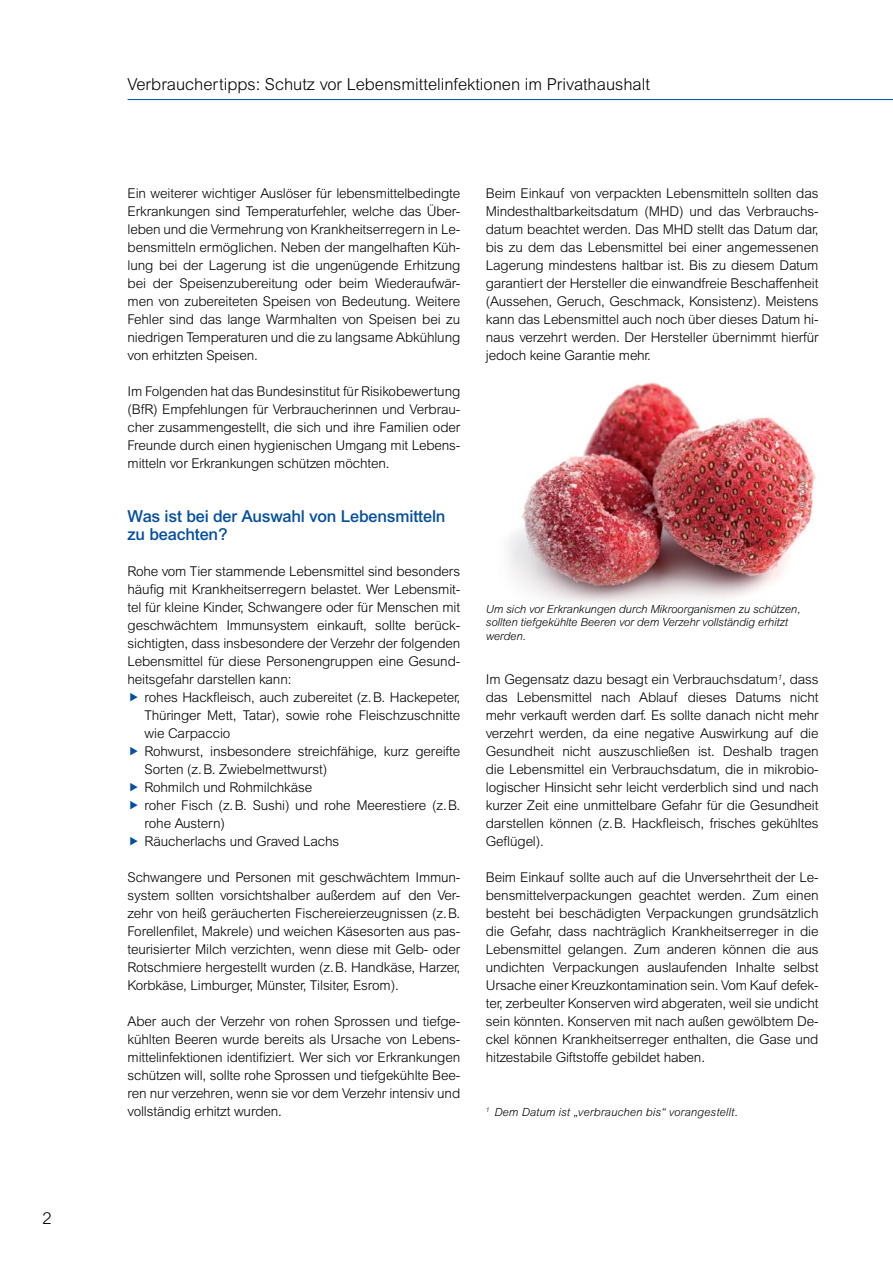
<style>
.page{position:relative;width:893px;height:1263px;background:#fff}
.page>*{position:absolute;margin:0;border:0;box-sizing:border-box;transform-origin:0 0}
.t1{font:300 16.5px "Arial MT Pro";color:#000}
.t2{font:500 16.5px/18px "Arial MT Pro";letter-spacing:-.01em;color:#034ea2}
.t3{font:300 13.5px/18px "Arial MT Pro";letter-spacing:-.01em;color:#000;text-align:justify}
.t4{font:italic 300 11.25px/13.5px "Arial MT Pro";letter-spacing:-.01em;color:#000}
.t5{font:italic 300 11.25px "Arial MT Pro";letter-spacing:.01em;color:#000}
.t6{font:300 9px "Arial MT Pro";color:#58595b}
</style>
<div class="page">
<hr style="left:128px;top:99px;width:765px;height:1px;background:#034ea2">
<img style="left:509px;top:382px;width:307px;height:222px">
<p class="t1" style="left:43px;top:1208px;width:11px">2</p>
<p class="t1" style="left:128px;top:74px;width:524px">Verbrauchertipps: Schutz vor Lebensmittelinfektionen im Privathaushalt</p>
<p class="t3" style="left:128px;top:185px;width:334px">Ein weiterer wichtiger Auslöser für lebensmittelbedingte Erkrankungen sind Temperaturfehler, welche das Über&shy;leben und die Vermehrung von Krankheitserregern in Le&shy;bensmitteln ermöglichen. Neben der mangelhaften Küh&shy;lung bei der Lagerung ist die ungenügende Erhitzung bei der Speisenzubereitung oder beim Wiederaufwär&shy;men von zubereiteten Speisen von Bedeutung. Weitere Fehler sind das lange Warmhalten von Speisen bei zu niedrigen Temperaturen und die zu langsame Abkühlung von erhitzten Speisen.</p>
<p class="t3" style="left:128px;top:383px;width:334px">Im Folgenden hat das Bundesinstitut für Risikobewertung (BfR) Empfehlungen für Verbraucherinnen und Verbrau&shy;cher zusammengestellt, die sich und ihre Familien oder Freunde durch einen hygienischen Umgang mit Lebens&shy;mitteln vor Erkrankungen schützen möchten.</p>
<p class="t2" style="left:128px;top:508px;width:320px">Was ist bei der Auswahl von Lebensmitteln zu beachten?</p>
<p class="t3" style="left:128px;top:563px;width:334px">Rohe vom Tier stammende Lebensmittel sind besonders häufig mit Krankheitserregern belastet. Wer Lebensmit&shy;tel für kleine Kinder, Schwangere oder für Menschen mit geschwächtem Immunsystem einkauft, sollte berück&shy;sichtigten, dass insbesondere der Verzehr der folgenden Lebensmittel für diese Personengruppen eine Gesund&shy;heitsgefahr darstellen kann:</p>
<p class="t3" style="left:145px;top:689px;width:317px;text-align:left">rohes Hackfleisch, auch zubereitet (z.B. Hackepeter, Thüringer Mett, Tatar), sowie rohe Fleischzuschnitte wie Carpaccio<br>Rohwurst, insbesondere streichfähige, kurz gereifte Sorten (z.B. Zwiebelmettwurst)<br>Rohmilch und Rohmilchkäse<br>roher Fisch (z.B. Sushi) und rohe Meerestiere (z.B. rohe Austern)<br>Räucherlachs und Graved Lachs</p>
<p class="t3" style="left:128px;top:869px;width:334px">Schwangere und Personen mit geschwächtem Immun&shy;system sollten vorsichtshalber außerdem auf den Ver&shy;zehr von heiß geräucherten Fischereierzeugnissen (z.B.<br>Forellenfilet, Makrele) und weichen Käsesorten aus pas&shy;teurisierter Milch verzichten, wenn diese mit Gelb- oder Rotschmiere hergestellt wurden (z.B. Handkäse, Harzer, Korbkäse, Limburger, Münster, Tilsiter, Esrom).</p>
<p class="t3" style="left:128px;top:1012px;width:334px">Aber auch der Verzehr von rohen Sprossen und tiefge&shy;kühlten Beeren wurde bereits als Ursache von Lebens&shy;mittelinfektionen identifiziert. Wer sich vor Erkrankungen schützen will, sollte rohe Sprossen und tiefgekühlte Bee&shy;ren nur verzehren, wenn sie vor dem Verzehr intensiv und vollständig erhitzt wurden.</p>
<p class="t3" style="left:486px;top:184px;width:334px">Beim Einkauf von verpackten Lebensmitteln sollten das Mindesthaltbarkeitsdatum (MHD) und das Verbrauchs&shy;datum beachtet werden. Das MHD stellt das Datum dar, bis zu dem das Lebensmittel bei einer angemessenen Lagerung mindestens haltbar ist. Bis zu diesem Datum garantiert der Hersteller die einwandfreie Beschaffenheit (Aussehen, Geruch, Geschmack, Konsistenz). Meistens kann das Lebensmittel auch noch über dieses Datum hi&shy;naus verzehrt werden. Der Hersteller übernimmt hierfür jedoch keine Garantie mehr.</p>
<p class="t6" style="left:797px;top:508px;width:37px;rotate:-90deg">© Fotolia</p>
<p class="t4" style="left:486px;top:602px;width:316px">Um sich vor Erkrankungen durch Mikroorganismen zu schützen, sollten tiefgekühlte Beeren vor dem Verzehr vollständig erhitzt werden.</p>
<p class="t3" style="left:486px;top:671px;width:334px">Im Gegensatz dazu besagt ein Verbrauchsdatum<sup>1</sup>, dass das Lebensmittel nach Ablauf dieses Datums nicht mehr verkauft werden darf. Es sollte danach nicht mehr verzehrt werden, da eine negative Auswirkung auf die Gesundheit nicht auszuschließen ist. Deshalb tragen die Lebensmittel ein Verbrauchsdatum, die in mikrobio&shy;logischer Hinsicht sehr leicht verderblich sind und nach kurzer Zeit eine unmittelbare Gefahr für die Gesundheit darstellen können (z.B. Hackfleisch, frisches gekühltes Geflügel).</p>
<p class="t3" style="left:486px;top:869px;width:334px">Beim Einkauf sollte auch auf die Unversehrtheit der Le&shy;bensmittelverpackungen geachtet werden. Zum einen besteht bei beschädigten Verpackungen grundsätzlich die Gefahr, dass nachträglich Krankheitserreger in die Lebensmittel gelangen. Zum anderen können die aus undichten Verpackungen auslaufenden Inhalte selbst Ursache einer Kreuzkontamination sein. Vom Kauf defek&shy;ter, zerbeulter Konserven wird abgeraten, weil sie undicht sein könnten. Konserven mit nach außen gewölbtem De&shy;ckel können Krankheitserreger enthalten, die Gase und hitzestabile Giftstoffe gebildet haben.</p>
<p class="t5" style="left:486px;top:1106px;width:253px"><sup>1</sup> Dem Datum ist „verbrauchen bis“ vorangestellt.</p>
</div>
